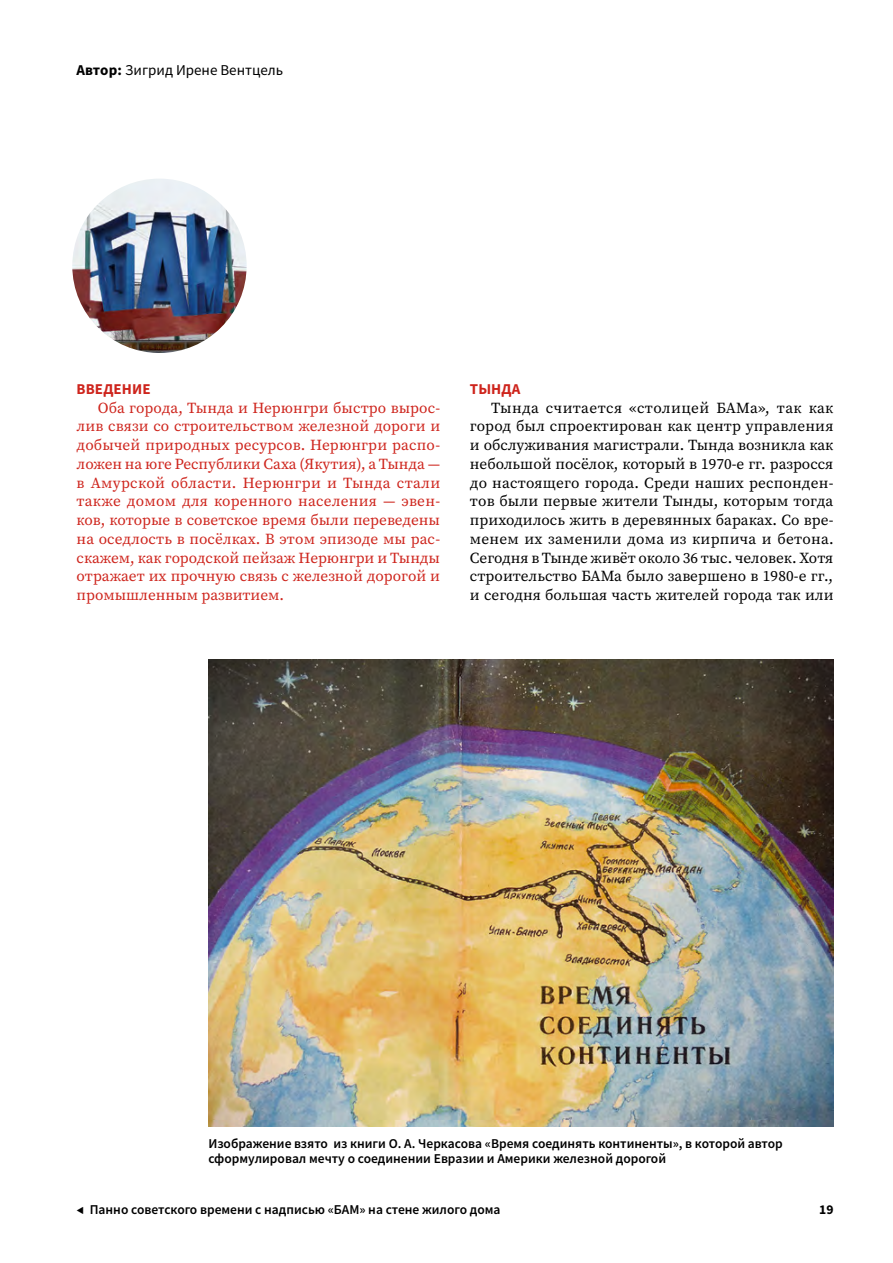
<style>
.page{position:relative;width:893px;height:1263px;background:#fff}
.page>*{position:absolute;margin:0;border:0;box-sizing:border-box;transform-origin:0 0}
.t1{font:15.3px/18.8px "Source Serif Pro";color:#000;text-align:justify}
.t2{font:15.3px/18.8px "Source Serif Pro";color:#ce241c;text-align:justify}
.t3{font:15px "Source Sans Pro";color:#000}
.t4{font:700 15px "Source Sans Pro";letter-spacing:.01em;color:#ce241c}
.t5{font:600 13.5px/15px "Source Sans Pro";color:#000}
.t6{font:700 13.5px "Source Sans Pro";color:#000}
.s1{font-weight:700}
.s2{font-family:"Source Serif Pro";font-weight:400}
</style>
<div class="page">
<img style="left:72px;top:179px;width:175px;height:174px;border-radius:87px">
<img style="left:208px;top:659px;width:625px;height:468px">
<p class="t3" style="left:77px;top:61px;width:208px"><span class="s1">Автор:</span> Зигрид Ирене Вентцель</p>
<p class="t4" style="left:77px;top:379px;width:76px">ВВЕДЕНИЕ</p>
<p class="t2" style="left:77px;top:398px;width:365px;text-indent:21px">Оба города, Тында и Нерюнгри быстро вырос&shy;лив связи со строительством железной дороги и добычей природных ресурсов. Нерюнгри распо&shy;ложен на юге Республики Саха (Якутия), а Тында — в Амурской области. Нерюнгри и Тында стали также домом для коренного населения — эвен&shy;ков, которые в советское время были переведены на оседлость в посёлках. В этом эпизоде мы рас&shy;скажем, как городской пейзаж Нерюнгри и Тынды отражает их прочную связь с железной дорогой и промышленным развитием.</p>
<p class="t4" style="left:470px;top:379px;width:52px">ТЫНДА</p>
<p class="t1" style="left:470px;top:398px;width:365px;text-indent:21px">Тында считается «столицей БАМа», так как город был спроектирован как центр управления и обслуживания магистрали. Тында возникла как небольшой посёлок, который в 1970-е гг. разросся до настоящего города. Среди наших респонден&shy;тов были первые жители Тынды, которым тогда приходилось жить в деревянных бараках. Со вре&shy;менем их заменили дома из кирпича и бетона.<br>Сегодня в Тынде живёт около 36 тыс. человек. Хотя строительство БАМа было завершено в 1980-е гг., и сегодня большая часть жителей города так или</p>
<p class="t5" style="left:208px;top:1135px;width:576px">Изображение взято из книги О. А. Черкасова «Время соединять континенты», в которой автор сформулировал мечту о соединении Евразии и Америки железной дорогой</p>
<p class="t5" style="left:77px;top:1201px;width:425px"><span class="s2">◀</span> Панно советского времени с надписью «БАМ» на стене жилого дома</p>
<p class="t6" style="left:819px;top:1200px;width:16px">19</p>
</div>
